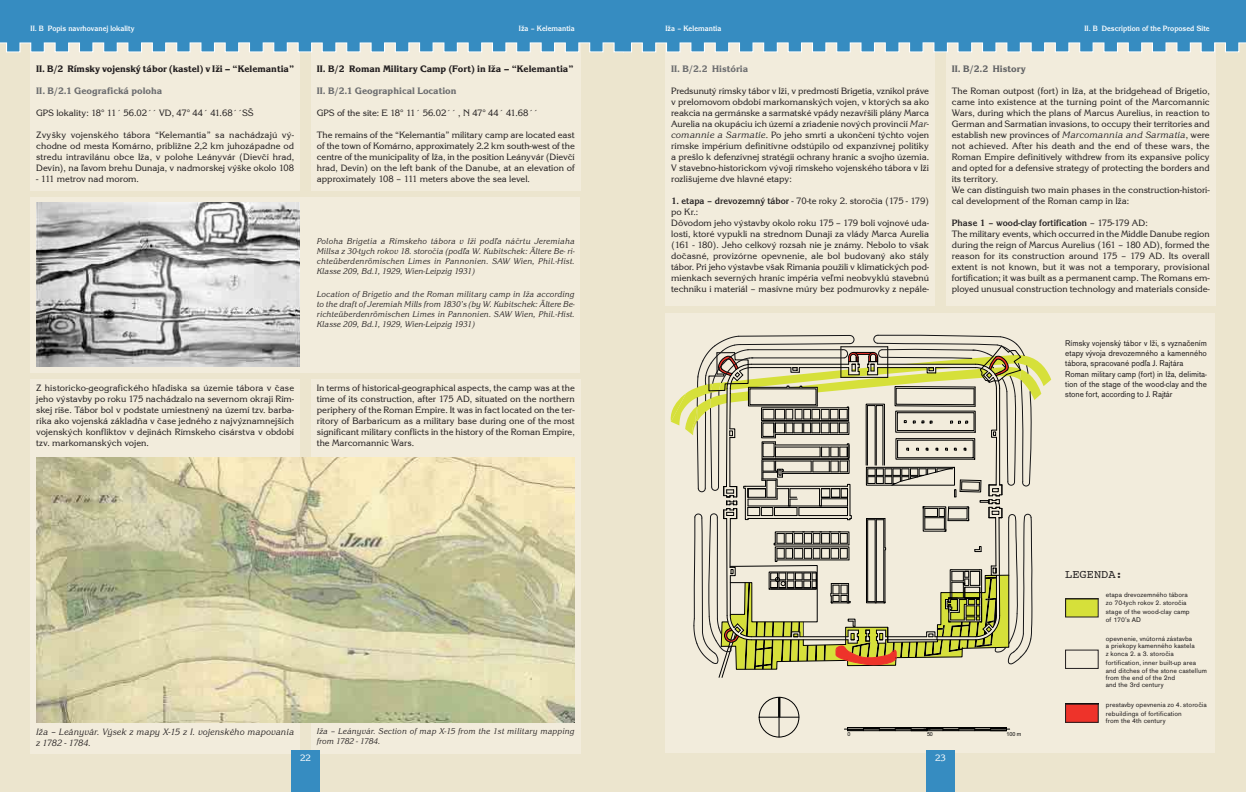
<style>
.page{position:relative;width:1247px;height:793px;background:#fff}
.page>*{position:absolute;margin:0;border:0;box-sizing:border-box;transform-origin:0 0}
.t1{font:12px "Courier";color:#231f20}
.t2{font:800 9.8px "Korinna Itc TOT";color:#231f20;scale:.96 1}
.t3{font:800 9.8px "Korinna Itc TOT";color:#6d6e70;scale:.96 1}
.t4{font:800 9.8px "Korinna Itc TOT";color:#636466;scale:.96 1}
.t5{font:9.6px/11px "Korinna Itc TOT";color:#231f20;text-align:justify}
.t6{font:9.6px "Korinna Itc TOT";color:#fff}
.t7{font:italic 9.5px/11px "Korinna Itc TOT";letter-spacing:.005em;color:#231f20;scale:.95 1}
.t8{font:italic 8.7px/10px "Korinna Itc TOT";letter-spacing:.005em;color:#231f20;text-align:justify;scale:.95 1}
.t9{font:8.7px/10px "Accius TCE";color:#231f20;text-align:justify;scale:.95 1}
.t10{font:700 8px "Korinna Itc TOT";color:#fff;scale:.96 1}
.t11{font:7px/7.4px "Accius TCE";letter-spacing:.015em;color:#231f20}
.t12{font:5.5px "Arial";color:#000}
.s1{font-style:italic}
.s2{font-weight:700}
</style>
<div class="page">
<div style="left:623px;top:0;width:623px;height:792px;background:#ece5ce"></div>
<div style="left:946px;top:33px;width:269px;height:272px;background:#f2ecdc"></div>
<div style="left:666px;top:33px;width:269px;height:272px;background:#f2ecdc"></div>
<div style="left:666px;top:314px;width:549px;height:439px;background:#f2ecdc"></div>
<div style="left:926px;top:750px;width:29px;height:42px;background:#368cc1"></div>
<hr style="left:779px;top:697px;width:1px;height:40px;background:#000">
<hr style="left:759px;top:717px;width:40px;height:1px;background:#000">
<svg style="left:778px;top:699px;width:3px;height:18px"></svg>
<div style="left:759px;top:697px;width:40px;height:40px;border:1px solid #000;border-radius:50%"></div>
<hr style="left:924px;top:729px;width:86px;height:1px;background:#000">
<hr style="left:844px;top:729px;width:86px;height:1px;background:#000">
<svg style="left:847px;top:727px;width:160px;height:5px"></svg>
<svg style="left:670px;top:335px;width:381px;height:343px"></svg>
<svg style="left:1067px;top:600px;width:30px;height:15px"></svg>
<div style="left:1065px;top:598px;width:34px;height:19px;border:1px solid #231f20"></div>
<div style="left:1065px;top:650px;width:34px;height:19px;border:1px solid #231f20"></div>
<svg style="left:1067px;top:706px;width:30px;height:15px"></svg>
<div style="left:1065px;top:704px;width:34px;height:19px;border:1px solid #231f20"></div>
<div style="left:0;top:0;width:623px;height:792px;background:#ece5ce"></div>
<div style="left:311px;top:33px;width:269px;height:157px;background:#f2ecdc"></div>
<div style="left:311px;top:379px;width:269px;height:374px;background:#f2ecdc"></div>
<div style="left:31px;top:197px;width:549px;height:176px;background:#f2ecdc"></div>
<div style="left:31px;top:379px;width:269px;height:374px;background:#f2ecdc"></div>
<div style="left:31px;top:33px;width:269px;height:157px;background:#f2ecdc"></div>
<img style="left:36px;top:203px;width:264px;height:163px">
<div style="left:291px;top:750px;width:29px;height:42px;background:#368cc1"></div>
<svg style="left:0;top:0;width:1246px;height:52px;background:#4895c4"></svg>
<img style="left:36px;top:457px;width:539px;height:265px">
<p class="t10" style="left:31px;top:26px;width:110px">II. B Popis navrhovanej lokality</p>
<p class="t10" style="left:519px;top:26px;width:60px">Iža – Kelemantia</p>
<p class="t2" style="left:36px;top:66px;width:270px">II. B/2 Rímsky vojenský tábor (kastel) v Iži – “Kelemantia”</p>
<p class="t3" style="left:36px;top:88px;width:133px">II. B/2.1 Geografická poloha</p>
<p class="t5" style="left:36px;top:109px;width:219px">GPS lokality: 18° 11´ 56.02´´ VD, 47° 44´ 41.68´´SŠ</p>
<p class="t5" style="left:36px;top:131px;width:259px">Zvyšky vojenského tábora “Kelemantia” sa nachádzajú vý&shy;chodne od mesta Komárno, približne 2,2 km juhozápadne od stredu intravilánu obce Iža, v polohe Leányvár (Dievčí hrad, Devín), na ľavom brehu Dunaja, v nadmorskej výške okolo 108</p>
<p class="t5" style="left:36px;top:175px;width:104px">- 111 metrov nad morom.</p>
<p class="t5" style="left:36px;top:384px;width:259px">Z historicko-geografického hľadiska sa územie tábora v čase jeho výstavby po roku 175 nachádzalo na severnom okraji Rím&shy;skej ríše. Tábor bol v podstate umiestnený na území tzv. barba&shy;rika ako vojenská základňa v čase jedného z najvýznamnejších vojenských konfliktov v dejinách Rímskeho cisárstva v období tzv. markomanských vojen.</p>
<p class="t2" style="left:317px;top:66px;width:269px">II. B/2 Roman Military Camp (Fort) in Iža – “Kelemantia”</p>
<p class="t3" style="left:317px;top:88px;width:147px">II. B/2.1 Geographical Location</p>
<p class="t5" style="left:317px;top:109px;width:223px">GPS of the site: E 18° 11´ 56.02´´ , N 47° 44´ 41.68´´</p>
<p class="t5" style="left:317px;top:131px;width:259px">The remains of the “Kelemantia” military camp are located east of the town of Komárno, approximately 2.2 km south-west of the centre of the municipality of Iža, in the position Leányvár (Dievčí hrad, Devín) on the left bank of the Danube, at an elevation of approximately 108 – 111 meters above the sea level.</p>
<p class="t8" style="left:317px;top:237px;width:273px">Poloha Brigetia a Rímskeho tábora v Iži podľa náčrtu Jeremiaha Millsa z 30-tych rokov 18. storočia (podľa W. Kubitschek: Ältere Be- ri&shy;chteüberdenrömischen Limes in Pannonien. SAW Wien, Phil.-Hist.<br>Klasse 209, Bd.1, 1929, Wien-Leipzig 1931)</p>
<p class="t8" style="left:317px;top:290px;width:273px">Location of Brigetio and the Roman military camp in Iža according to the draft of Jeremiah Mills from 1830’s (by W. Kubitschek: Ältere Be&shy;richteüberdenrömischen Limes in Pannonien. SAW Wien, Phil.-Hist.<br>Klasse 209, Bd.1, 1929, Wien-Leipzig 1931)</p>
<p class="t5" style="left:317px;top:384px;width:259px">In terms of historical-geographical aspects, the camp was at the time of its construction, after 175 AD, situated on the northern periphery of the Roman Empire. It was in fact located on the ter&shy;ritory of Barbaricum as a military base during one of the most significant military conflicts in the history of the Roman Empire, the Marcomannic Wars.</p>
<p class="t7" style="left:36px;top:727px;width:273px">Iža – Leányvár. Výsek z mapy X-15 z I. vojenského mapovania z 1782 - 1784.</p>
<p class="t8" style="left:317px;top:727px;width:273px">Iža – Leányvár. Section of map X-15 from the 1st military mapping from 1782 - 1784.</p>
<p class="t6" style="left:300px;top:755px;width:12px">22</p>
<p class="t10" style="left:666px;top:26px;width:60px">Iža – Kelemantia</p>
<p class="t10" style="left:1084px;top:26px;width:132px">II. B Description of the Proposed Site</p>
<p class="t3" style="left:671px;top:66px;width:82px">II. B/2.2 História</p>
<p class="t5" style="left:671px;top:87px;width:259px">Predsunutý rímsky tábor v Iži, v predmostí Brigetia, vznikol práve v prelomovom období markomanských vojen, v ktorých sa ako reakcia na germánske a sarmatské vpády nezavŕšili plány Marca Aurelia na okupáciu ich území a zriadenie nových provincií <span class="s1">Mar&shy;comannie a Sarmatie</span>. Po jeho smrti a ukončení týchto vojen rímske impérium definitívne odstúpilo od expanzívnej politiky a prešlo k defenzívnej stratégii ochrany hraníc a svojho územia.<br>V stavebno-historickom vývoji rímskeho vojenského tábora v Iži rozlišujeme dve hlavné etapy:</p>
<p class="t5" style="left:671px;top:197px;width:259px;text-align:left"><span class="s2">1. etapa – drevozemný tábor</span> - 70-te roky 2. storočia (175 - 179) po Kr.:<br>Dôvodom jeho výstavby okolo roku 175 – 179 boli vojnové uda&shy;losti, ktoré vypukli na strednom Dunaji za vlády Marca Aurelia (161 - 180). Jeho celkový rozsah nie je známy. Nebolo to však dočasné, provizórne opevnenie, ale bol budovaný ako stály tábor. Pri jeho výstavbe však Rimania použili v klimatických pod&shy;mienkach severných hraníc impéria veľmi neobvyklú stavebnú techniku i materiál – masívne múry bez podmurovky z nepále-</p>
<p class="t4" style="left:952px;top:66px;width:79px">II. B/2.2 History</p>
<p class="t5" style="left:952px;top:87px;width:259px;text-align:left">The Roman outpost (fort) in Iža, at the bridgehead of Brigetio, came into existence at the turning point of the Marcomannic Wars, during which the plans of Marcus Aurelius, in reaction to German and Sarmatian invasions, to occupy their territories and establish new provinces of <span class="s1">Marcomannia and Sarmatia</span>, were not achieved. After his death and the end of these wars, the Roman Empire definitively withdrew from its expansive policy and opted for a defensive strategy of protecting the borders and its territory.<br>We can distinguish two main phases in the construction-histori&shy;cal development of the Roman camp in Iža:</p>
<p class="t5" style="left:952px;top:219px;width:259px;text-align:left"><span class="s2">Phase 1 – wood-clay fortification</span> – 175-179 AD:<br>The military events, which occurred in the Middle Danube region during the reign of Marcus Aurelius (161 – 180 AD), formed the reason for its construction around 175 – 179 AD. Its overall extent is not known, but it was not a temporary, provisional fortification; it was built as a permanent camp. The Romans em&shy;ployed unusual construction technology and materials conside-</p>
<p class="t9" style="left:1065px;top:339px;width:151px">Rímsky vojenský tábor v Iži, s vyznačením etapy vývoja drevozemného a kamenného tábora, spracované podľa J. Rajtára</p>
<p class="t9" style="left:1065px;top:370px;width:151px">Roman military camp (fort) in Iža, delimita&shy;tion of the stage of the wood-clay and the stone fort, according to J. Rajtár</p>
<p class="t1" style="left:1065px;top:569px;width:59px">LEGENDA:</p>
<p class="t11" style="left:1106px;top:592px;width:83px">etapa drevozemného tábora zo 70-tych rokov 2. storočia</p>
<p class="t11" style="left:1106px;top:609px;width:85px">stage of the wood-clay camp of 170’s AD</p>
<p class="t11" style="left:1106px;top:636px;width:90px">opevnenie, vnútorná zástavba a priekopy kamenného kastela z konca 2. a 3. storočia</p>
<p class="t11" style="left:1106px;top:660px;width:103px">fortification, inner built-up area and ditches of the stone castellum from the end of the 2nd<br>and the 3rd century</p>
<p class="t11" style="left:1106px;top:700px;width:103px;line-height:9.4px">prestavby opevnenia zo 4. storočia rebuildings of fortification</p>
<p class="t11" style="left:1106px;top:718px;width:61px">from the 4th century</p>
<p class="t12" style="left:848px;top:730px;width:5px">0</p>
<p class="t12" style="left:1007px;top:730px;width:16px">100 m</p>
<p class="t12" style="left:927px;top:730px;width:7px">50</p>
<p class="t6" style="left:935px;top:755px;width:12px">23</p>
</div>
